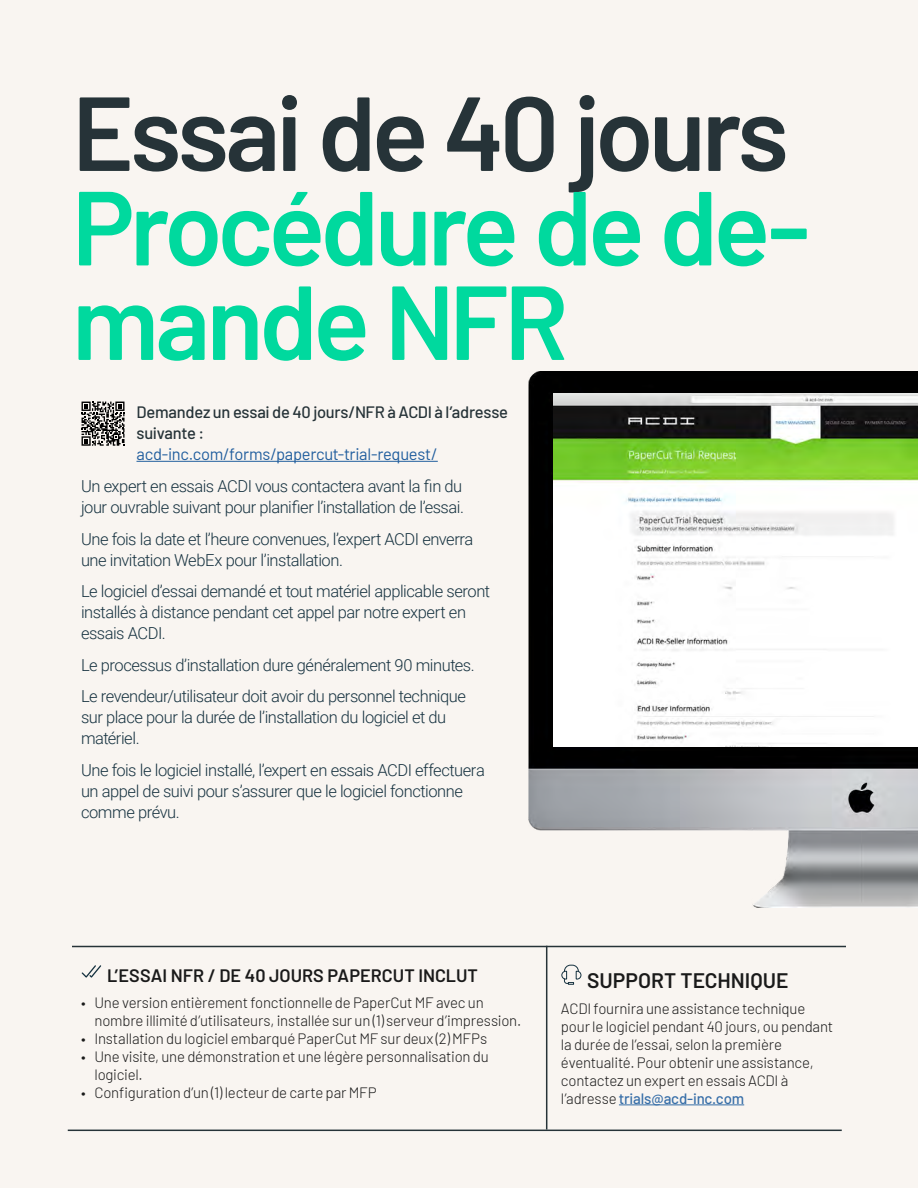
<style>
.page{position:relative;width:918px;height:1188px;background:#f9f5f1}
.page>*{position:absolute;margin:0;border:0;box-sizing:border-box;transform-origin:0 0}
.t1{font:600 105px/94.5px "Barlow";letter-spacing:-.045em;color:#00d99e}
.t2{font:600 105px "Barlow";letter-spacing:-.04em;color:#263338}
.t3{font:600 21px "Barlow";color:#1a1a1a}
.t4{font:600 18px "Barlow";color:#1a1a1a}
.t5{font:300 16.5px/21px "Roboto";letter-spacing:-.03em;color:#163240}
.t6{font:500 16.5px/21px "Barlow";letter-spacing:-.015em;color:#263338}
.t7{font:16.5px "Barlow";letter-spacing:-.015em;color:#215e9e}
.t8{font:300 15px/18px "Barlow";letter-spacing:-.015em;color:#1a1a1a}
.s1{font-weight:500;color:#376ea8}
</style>
<div class="page">
<hr style="left:619px;top:1105px;width:125px;height:1px;background:#376ea8">
<hr style="left:72px;top:946px;width:774px;height:1px;background:#263338">
<hr style="left:68px;top:1130px;width:774px;height:1px;background:#263338">
<img style="left:528px;top:372px;width:390px;height:535px">
<img style="left:554px;top:393px;width:364px;height:353px">
<hr style="left:546px;top:946px;width:1px;height:184px;background:#263338">
<svg style="left:561px;top:964px;width:21px;height:21px"></svg>
<svg style="left:81px;top:965px;width:21px;height:13px"></svg>
<svg style="left:82px;top:402px;width:43px;height:44px"></svg>
<hr style="left:136px;top:461px;width:302px;height:1px;background:#215e9e">
<h1 class="t2" style="left:72px;top:56px;width:718px">Essai de 40 jours</h1>
<h1 class="t1" style="left:72px;top:172px;width:740px">Procédure de de&shy;mande NFR</h1>
<p class="t6" style="left:136px;top:400px;width:373px">Demandez un essai de 40 jours/NFR à ACDI à l’adresse suivante :</p>
<p class="t7" style="left:136px;top:442px;width:303px">acd-inc.com/forms/papercut-trial-request/</p>
<p class="t5" style="left:81px;top:475px;width:385px">Un expert en essais ACDI vous contactera avant la fi n du jour ouvrable suivant pour planifier l’installation de l’essai.</p>
<p class="t5" style="left:81px;top:528px;width:394px">Une fois la date et l’heure convenues, l’expert ACDI enverra une invitation WebEx pour l’installation.</p>
<p class="t5" style="left:81px;top:580px;width:411px">Le logiciel d’essai demandé et tout matériel applicable seront installés à distance pendant cet appel par notre expert en essais ACDI.</p>
<p class="t5" style="left:81px;top:648px;width:395px;line-height:31.5px">Le processus d’installation dure généralement 90 minutes.<br>Le revendeur/utilisateur doit avoir du personnel technique</p>
<p class="t5" style="left:81px;top:706px;width:367px">sur place pour la durée de l’installation du logiciel et du matériel.</p>
<p class="t5" style="left:81px;top:759px;width:405px">Une fois le logiciel installé, l’expert en essais ACDI effectuera un appel de suivi pour s’assurer que le logiciel fonctionne comme prévu.</p>
<p class="t4" style="left:107px;top:963px;width:372px">L’ESSAI NFR / DE 40 JOURS PAPERCUT INCLUT</p>
<p class="t8" style="left:94px;top:992px;width:428px;text-indent:-14px">• Une version entièrement fonctionnelle de PaperCut MF avec un nombre illimité d’utilisateurs, installée sur un (1) serveur d’impression.</p>
<p class="t8" style="left:81px;top:1028px;width:408px">• Installation du logiciel embarqué PaperCut MF sur deux (2) MFPs</p>
<p class="t8" style="left:94px;top:1046px;width:396px;text-indent:-14px">• Une visite, une démonstration et une légère personnalisation du logiciel.</p>
<p class="t8" style="left:81px;top:1082px;width:297px">• Configuration d’un (1) lecteur de carte par MFP</p>
<p class="t3" style="left:587px;top:965px;width:203px">SUPPORT TECHNIQUE</p>
<p class="t8" style="left:561px;top:998px;width:274px">ACDI fournira une assistance technique pour le logiciel pendant 40 jours, ou pendant la durée de l’essai, selon la première éventualité. Pour obtenir une assistance, contactez un expert en essais ACDI à l’adresse <span class="s1">trials@acd-inc.com</span></p>
</div>
